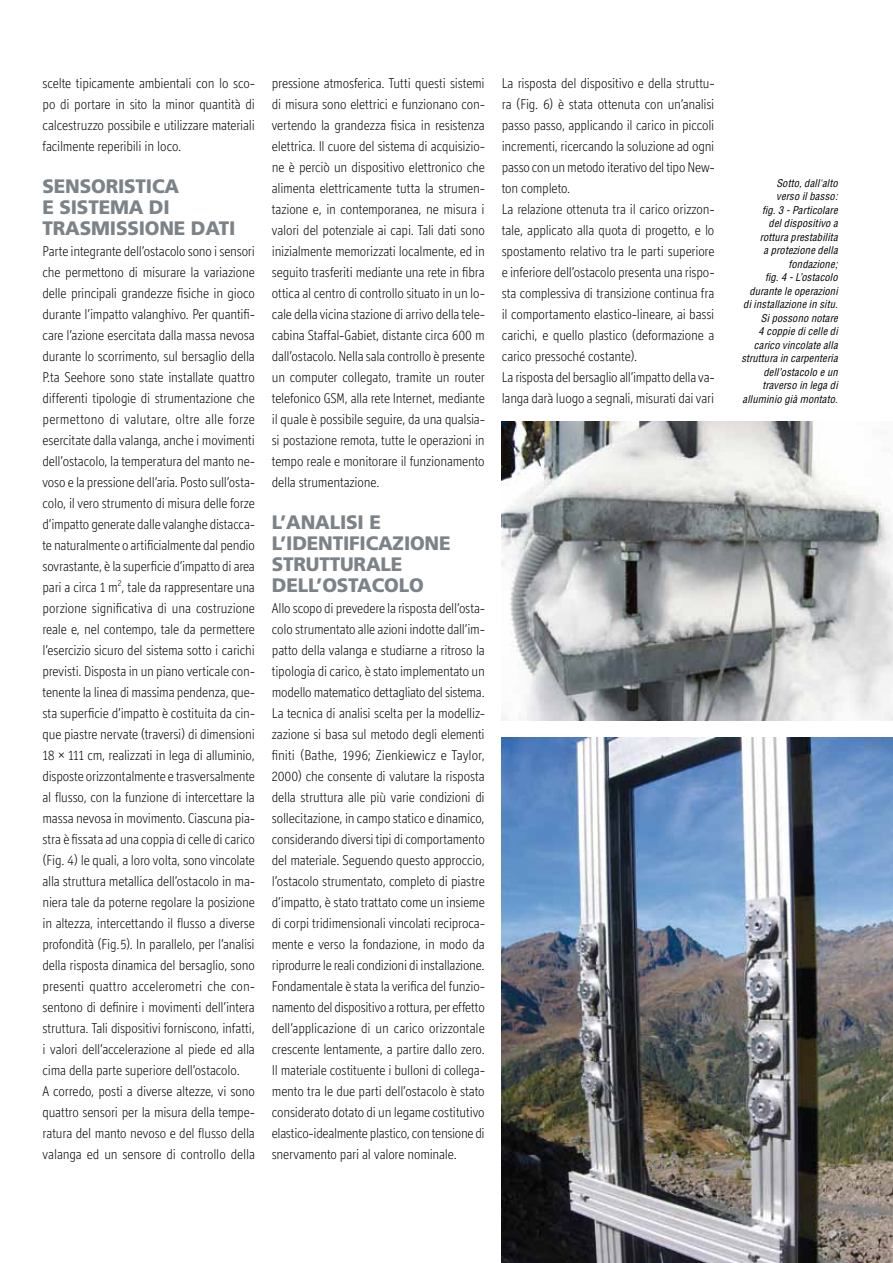
<style>
.page{position:relative;width:893px;height:1263px;background:#fff}
.page>*{position:absolute;margin:0;border:0;box-sizing:border-box;transform-origin:0 0}
.t1{font:900 19.5px/21px "Frutiger";letter-spacing:-.01em;color:#7c8388}
.t2{font:300 14.25px/21px "Officina Display ITC";letter-spacing:-.01em;color:#000;text-align:justify}
.t3{font:italic condensed 10.5px/13.5px "Helvetica";letter-spacing:.015em;color:#000;text-align:right}
</style>
<div class="page">
<img style="left:502px;top:421px;width:391px;height:299px">
<img style="left:502px;top:737px;width:391px;height:526px">
<p class="t2" style="left:43px;top:72px;width:214px">scelte tipicamente ambientali con lo sco&shy;po di portare in sito la minor quantità di calcestruzzo possibile e utilizzare materiali facilmente reperibili in loco.</p>
<h1 class="t1" style="left:43px;top:175px;width:194px">SENSORISTICA<br>E SISTEMA DI<br>TRASMISSIONE DATI</h1>
<p class="t2" style="left:43px;top:240px;width:214px;text-align:left">Parte integrante dell’ostacolo sono i sensori che permettono di misurare la variazione delle principali grandezze fisiche in gioco durante l’impatto valanghivo. Per quantifi&shy;care l’azione esercitata dalla massa nevosa durante lo scorrimento, sul bersaglio della P.ta Seehore sono state installate quattro differenti tipologie di strumentazione che permettono di valutare, oltre alle forze esercitate dalla valanga, anche i movimenti dell’ostacolo, la temperatura del manto ne&shy;voso e la pressione dell’aria. Posto sull’osta&shy;colo, il vero strumento di misura delle forze d’impatto generate dalle valanghe distacca&shy;te naturalmente o artificialmente dal pendio sovrastante, è la superficie d’impatto di area pari a circa 1 m<sup>2</sup>, tale da rappresentare una porzione significativa di una costruzione reale e, nel contempo, tale da permettere l’esercizio sicuro del sistema sotto i carichi previsti. Disposta in un piano verticale con&shy;tenente la linea di massima pendenza, que&shy;sta superficie d’impatto è costituita da cin&shy;que piastre nervate (traversi) di dimensioni 18 × 111 cm, realizzati in lega di alluminio, disposte orizzontalmente e trasversalmente al flusso, con la funzione di intercettare la massa nevosa in movimento. Ciascuna pia&shy;stra è fissata ad una coppia di celle di carico (Fig. 4) le quali, a loro volta, sono vincolate alla struttura metallica dell’ostacolo in ma&shy;niera tale da poterne regolare la posizione in altezza, intercettando il flusso a diverse profondità (Fig.5). In parallelo, per l’analisi della risposta dinamica del bersaglio, sono presenti quattro accelerometri che con&shy;sentono di definire i movimenti dell’intera struttura. Tali dispositivi forniscono, infatti, i valori dell’accelerazione al piede ed alla cima della parte superiore dell’ostacolo.<br>A corredo, posti a diverse altezze, vi sono quattro sensori per la misura della tempe&shy;ratura del manto nevoso e del flusso della valanga ed un sensore di controllo della</p>
<p class="t2" style="left:272px;top:72px;width:214px">pressione atmosferica. Tutti questi sistemi di misura sono elettrici e funzionano con&shy;vertendo la grandezza fisica in resistenza elettrica. Il cuore del sistema di acquisizio&shy;ne è perciò un dispositivo elettronico che alimenta elettricamente tutta la strumen&shy;tazione e, in contemporanea, ne misura i valori del potenziale ai capi. Tali dati sono inizialmente memorizzati localmente, ed in seguito trasferiti mediante una rete in fibra ottica al centro di controllo situato in un lo&shy;cale della vicina stazione di arrivo della tele&shy;cabina Staffal-Gabiet, distante circa 600 m dall’ostacolo. Nella sala controllo è presente un computer collegato, tramite un router telefonico GSM, alla rete Internet, mediante il quale è possibile seguire, da una qualsia&shy;si postazione remota, tutte le operazioni in tempo reale e monitorare il funzionamento della strumentazione.</p>
<h1 class="t1" style="left:272px;top:511px;width:180px">L’ANALISI E<br>L’IDENTIFICAZIONE<br>STRUTTURALE<br>DELL’OSTACOLO</h1>
<p class="t2" style="left:272px;top:597px;width:214px">Allo scopo di prevedere la risposta dell’osta&shy;colo strumentato alle azioni indotte dall’im&shy;patto della valanga e studiarne a ritroso la tipologia di carico, è stato implementato un modello matematico dettagliato del sistema.<br>La tecnica di analisi scelta per la modelliz&shy;zazione si basa sul metodo degli elementi finiti (Bathe, 1996; Zienkiewicz e Taylor, 2000) che consente di valutare la risposta della struttura alle più varie condizioni di sollecitazione, in campo statico e dinamico, considerando diversi tipi di comportamento del materiale. Seguendo questo approccio, l’ostacolo strumentato, completo di piastre d’impatto, è stato trattato come un insieme di corpi tridimensionali vincolati reciproca&shy;mente e verso la fondazione, in modo da riprodurre le reali condizioni di installazione.<br>Fondamentale è stata la verifica del funzio&shy;namento del dispositivo a rottura, per effetto dell’applicazione di un carico orizzontale crescente lentamente, a partire dallo zero.<br>Il materiale costituente i bulloni di collega&shy;mento tra le due parti dell’ostacolo è stato considerato dotato di un legame costitutivo elastico-idealmente plastico, con tensione di snervamento pari al valore nominale.</p>
<p class="t2" style="left:502px;top:72px;width:214px;text-align:left">La risposta del dispositivo e della struttu&shy;ra (Fig. 6) è stata ottenuta con un’analisi passo passo, applicando il carico in piccoli incrementi, ricercando la soluzione ad ogni passo con un metodo iterativo del tipo New&shy;ton completo.<br>La relazione ottenuta tra il carico orizzon&shy;tale, applicato alla quota di progetto, e lo spostamento relativo tra le parti superiore e inferiore dell’ostacolo presenta una rispo&shy;sta complessiva di transizione continua fra il comportamento elastico-lineare, ai bassi carichi, e quello plastico (deformazione a carico pressoché costante).<br>La risposta del bersaglio all’impatto della va&shy;langa darà luogo a segnali, misurati dai vari</p>
<p class="t3" style="left:741px;top:176px;width:98px">Sotto, dall'alto<br>verso il basso:<br>fig. 3 - Particolare<br>del dispositivo a rottura prestabilita<br>a protezione della fondazione;<br>fig. 4 - L’ostacolo durante le operazioni di installazione in situ.<br>Si possono notare<br>4 coppie di celle di carico vincolate alla struttura in carpenteria dell’ostacolo e un traverso in lega di alluminio già montato.</p>
</div>
